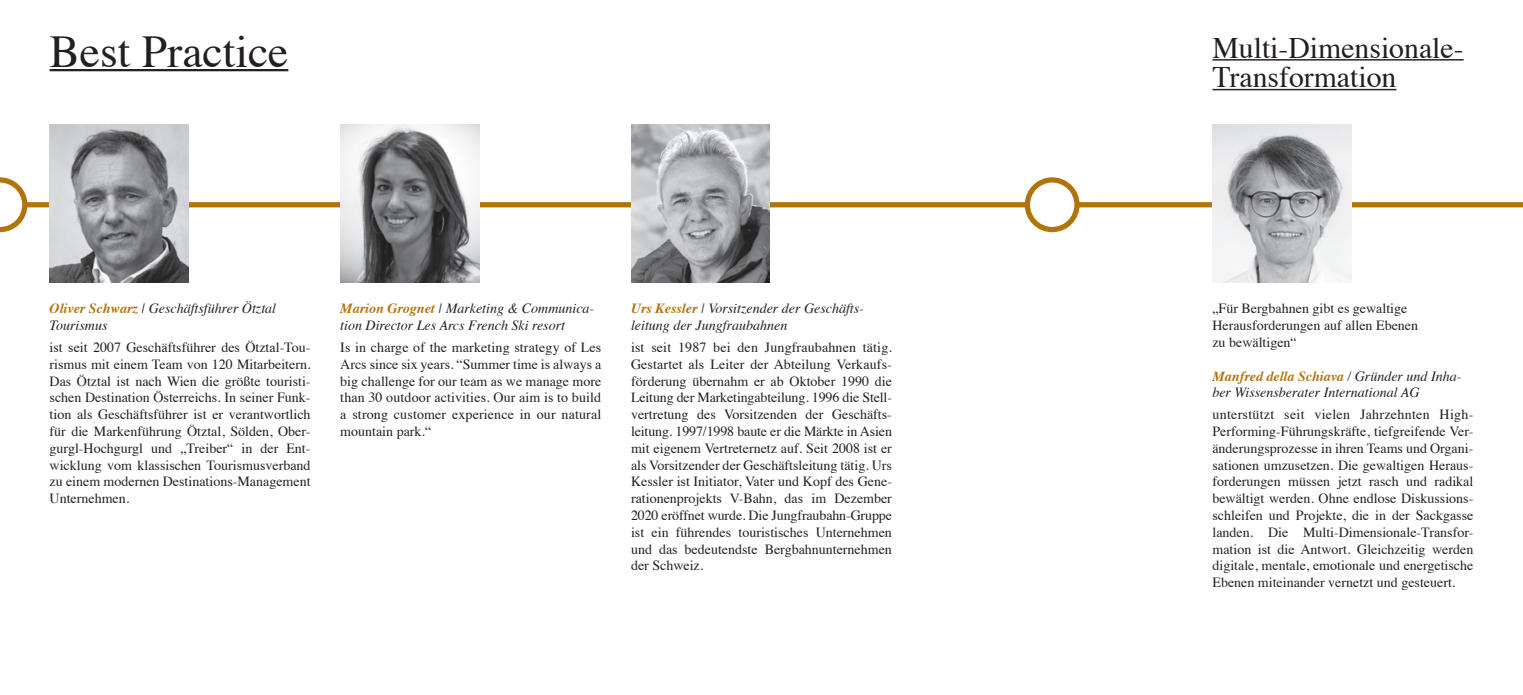
<style>
.page{position:relative;width:1523px;height:695px;background:#fff}
.page>*{position:absolute;margin:0;border:0;box-sizing:border-box;transform-origin:0 0}
.t1{font:45.5px "Times";color:#231f20}
.t2{font:29.75px/29.8px "Times";color:#231f20}
.t3{font:14px/16.8px "Times";color:#231f20;text-align:justify}
.t4{font:italic 14px/16.8px "Times";color:#231f20}
.s1{font-weight:700;color:#b2730b}
</style>
<div class="page">
<div style="left:0;top:202px;width:1039px;height:5px;background:#b2730b"></div>
<div style="left:1039px;top:202px;width:484px;height:5px;background:#b2730b"></div>
<hr style="left:50px;top:69px;width:238px;height:2px;background:#231f20">
<hr style="left:1212px;top:59px;width:252px;height:2px;background:#231f20">
<hr style="left:1212px;top:89px;width:184px;height:1px;background:#231f20">
<img style="left:340px;top:124px;width:139px;height:159px">
<img style="left:50px;top:124px;width:139px;height:159px">
<img style="left:631px;top:124px;width:139px;height:159px">
<img style="left:1212px;top:124px;width:139px;height:159px">
<svg style="left:0;top:177px;width:27px;height:55px"></svg>
<div style="left:1027px;top:180px;width:50px;height:49px;background:#fff;border-radius:50%"></div>
<div style="left:1025px;top:177px;width:55px;height:55px;border:5px solid #b2730b;border-radius:50%"></div>
<h1 class="t1" style="left:50px;top:9px;width:240px">Best Practice</h1>
<h2 class="t2" style="left:1212px;top:30px;width:253px">Multi-Dimensionale-<br>Transformation</h2>
<p class="t4" style="left:50px;top:299px;width:228px"><span class="s1">Oliver Schwarz</span> | Geschäftsführer Ötztal<br>Tourismus</p>
<p class="t3" style="left:50px;top:337px;width:262px">ist seit 2007 Geschäftsführer des Ötztal-Tou&shy;rismus mit einem Team von 120 Mitarbeitern.<br>Das Ötztal ist nach Wien die größte touristi&shy;schen Destination Österreichs. In seiner Funk&shy;tion als Geschäftsführer ist er verantwortlich für die Markenführung Ötztal, Sölden, Ober&shy;gurgl-Hochgurgl und „Treiber“ in der Ent&shy;wicklung vom klassischen Tourismusverband zu einem modernen Destinations-Management Unternehmen.</p>
<p class="t4" style="left:340px;top:299px;width:255px"><span class="s1">Marion Grognet</span> | Marketing &amp; Communica&shy;tion Director Les Arcs French Ski resort</p>
<p class="t3" style="left:340px;top:337px;width:262px">Is in charge of the marketing strategy of Les Arcs since six years. “Summer time is always a big challenge for our team as we manage more than 30 outdoor activities. Our aim is to build a strong customer experience in our natural mountain park.“</p>
<p class="t4" style="left:631px;top:299px;width:234px"><span class="s1">Urs Kessler</span> | Vorsitzender der Geschäfts&shy;leitung der Jungfraubahnen</p>
<p class="t3" style="left:631px;top:337px;width:262px">ist seit 1987 bei den Jungfraubahnen tätig.<br>Gestartet als Leiter der Abteilung Verkaufs&shy;förderung übernahm er ab Oktober 1990 die Leitung der Marketingabteilung. 1996 die Stell&shy;vertretung des Vorsitzenden der Geschäfts&shy;leitung. 1997/1998 baute er die Märkte in Asien mit eigenem Vertreternetz auf. Seit 2008 ist er als Vorsitzender der Geschäftsleitung tätig. Urs Kessler ist Initiator, Vater und Kopf des Gene&shy;rationenprojekts V-Bahn, das im Dezember 2020 eröffnet wurde. Die Jungfraubahn-Gruppe ist ein führendes touristisches Unternehmen und das bedeutendste Bergbahnunternehmen der Schweiz.</p>
<p class="t3" style="left:1212px;top:299px;width:207px;text-align:left">„Für Bergbahnen gibt es gewaltige<br>Herausforderungen auf allen Ebenen zu bewältigen“</p>
<p class="t4" style="left:1212px;top:366px;width:250px"><span class="s1">Manfred della Schiava</span> / Gründer und Inha&shy;ber Wissensberater International AG</p>
<p class="t3" style="left:1212px;top:405px;width:262px">unterstützt seit vielen Jahrzehnten High-Performing-Führungskräfte, tiefgreifende Ver&shy;änderungsprozesse in ihren Teams und Organi&shy;sationen umzusetzen. Die gewaltigen Heraus&shy;forderungen müssen jetzt rasch und radikal bewältigt werden. Ohne endlose Diskussions&shy;schleifen und Projekte, die in der Sackgasse landen. Die Multi-Dimensionale-Transfor&shy;mation ist die Antwort. Gleichzeitig werden digitale, mentale, emotionale und energetische Ebenen miteinander vernetzt und gesteuert.</p>
</div>
